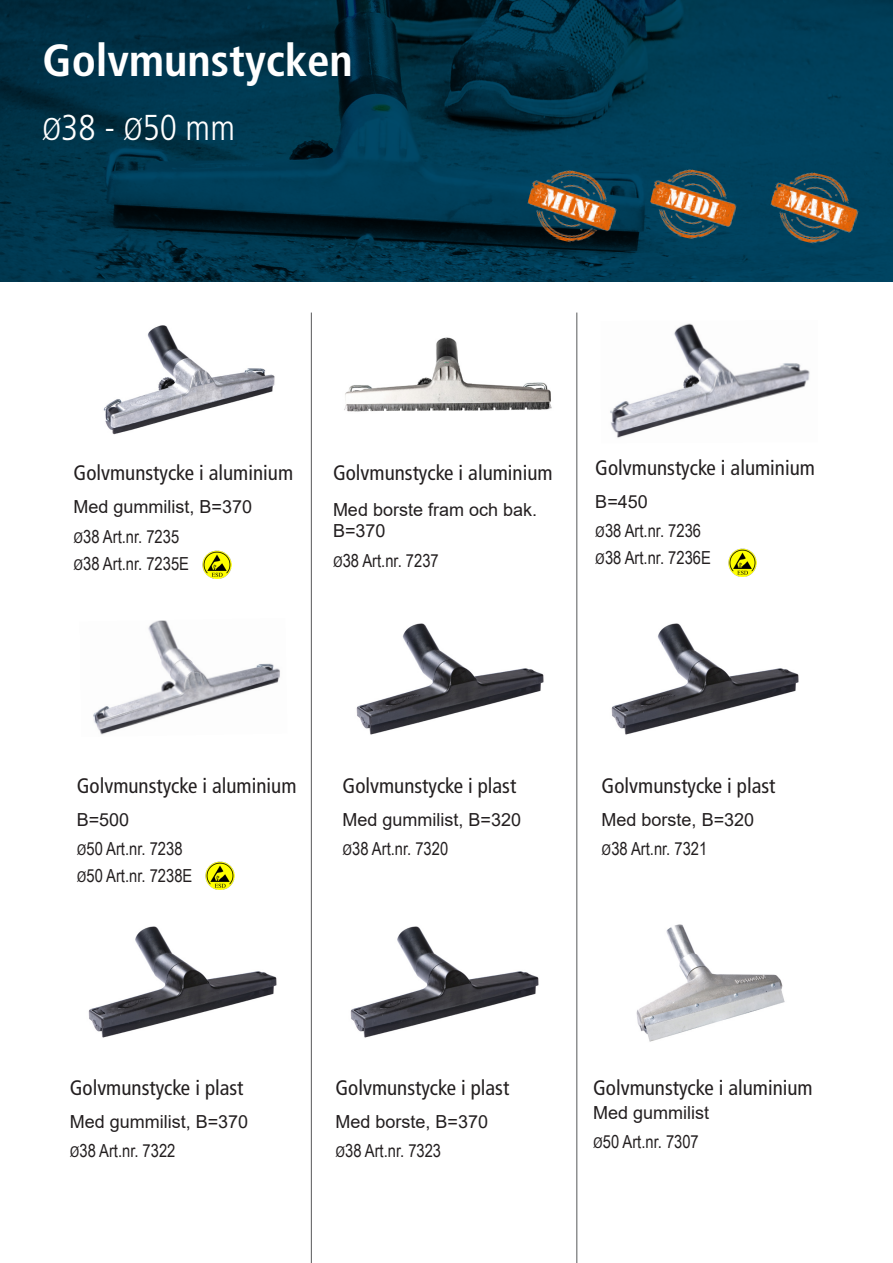
<style>
.page{position:relative;width:893px;height:1263px;background:#fff}
.page>*{position:absolute;margin:0;border:0;box-sizing:border-box;transform-origin:0 0}
.t1{font:700 condensed 45px "Frutiger LT Pro";color:#fff}
.t2{font:300 condensed 36px "Frutiger LT Pro";color:#fff}
.t3{font:condensed 21px "Frutiger LT Pro";color:#231f20}
.t4{font:18px "Arial Narrow";color:#231f20}
.t5{font:18px "Arial";color:#231f20}
.s1{font-size:31.5px}
.s2{font-family:"Frutiger LT Pro";font-weight:300;font-stretch:condensed;font-size:21px}
</style>
<div class="page">
<svg style="left:0;top:0;width:893px;height:281px;background:#00354b"></svg>
<img style="left:103px;top:325px;width:172px;height:110px">
<img style="left:344px;top:337px;width:208px;height:75px">
<img style="left:610px;top:323px;width:200px;height:115px">
<img style="left:93px;top:620px;width:187px;height:115px">
<img style="left:356px;top:623px;width:188px;height:112px">
<img style="left:88px;top:926px;width:189px;height:112px">
<img style="left:611px;top:623px;width:188px;height:112px">
<img style="left:350px;top:926px;width:189px;height:112px">
<img style="left:636px;top:924px;width:149px;height:118px">
<hr style="left:311px;top:313px;width:1px;height:950px;background:#57585a">
<hr style="left:577px;top:313px;width:1px;height:950px;background:#57585a">
<img style="left:521px;top:162px;width:102px;height:89px">
<img style="left:764px;top:164px;width:101px;height:88px">
<img style="left:645px;top:163px;width:97px;height:84px">
<img style="left:203px;top:550px;width:28px;height:29px">
<img style="left:206px;top:861px;width:29px;height:28px">
<img style="left:728px;top:548px;width:29px;height:29px">
<p class="t1" style="left:43px;top:34px;width:312px">Golvmunstycken</p>
<p class="t2" style="left:43px;top:107px;width:194px"><span class="s1">Ø</span>38 - <span class="s1">Ø</span>50 mm</p>
<p class="t3" style="left:73px;top:461px;width:221px">Golvmunstycke i aluminium</p>
<p class="t5" style="left:73px;top:495px;width:180px">Med gummilist, B=370</p>
<p class="t4" style="left:73px;top:523px;width:107px"><span class="s2">ø</span>38 Art.nr. 7235</p>
<p class="t4" style="left:73px;top:550px;width:117px"><span class="s2">ø</span>38 Art.nr. 7235E</p>
<p class="t3" style="left:333px;top:461px;width:221px">Golvmunstycke i aluminium</p>
<p class="t5" style="left:333px;top:498px;width:206px">Med borste fram och bak.</p>
<p class="t5" style="left:333px;top:519px;width:54px">B=370</p>
<p class="t4" style="left:333px;top:547px;width:107px"><span class="s2">ø</span>38 Art.nr. 7237</p>
<p class="t3" style="left:595px;top:455px;width:221px">Golvmunstycke i aluminium</p>
<p class="t5" style="left:595px;top:489px;width:54px">B=450</p>
<p class="t4" style="left:595px;top:517px;width:107px"><span class="s2">ø</span>38 Art.nr. 7236</p>
<p class="t4" style="left:595px;top:544px;width:117px"><span class="s2">ø</span>38 Art.nr. 7236E</p>
<p class="t3" style="left:77px;top:773px;width:221px">Golvmunstycke i aluminium</p>
<p class="t5" style="left:77px;top:807px;width:54px">B=500</p>
<p class="t4" style="left:77px;top:835px;width:107px"><span class="s2">ø</span>50 Art.nr. 7238</p>
<p class="t4" style="left:77px;top:862px;width:117px"><span class="s2">ø</span>50 Art.nr. 7238E</p>
<p class="t3" style="left:342px;top:773px;width:175px">Golvmunstycke i plast</p>
<p class="t5" style="left:342px;top:807px;width:180px">Med gummilist, B=320</p>
<p class="t4" style="left:342px;top:835px;width:107px"><span class="s2">ø</span>38 Art.nr. 7320</p>
<p class="t3" style="left:602px;top:773px;width:175px">Golvmunstycke i plast</p>
<p class="t5" style="left:602px;top:807px;width:154px">Med borste, B=320</p>
<p class="t4" style="left:602px;top:835px;width:107px"><span class="s2">ø</span>38 Art.nr. 7321</p>
<p class="t3" style="left:70px;top:1075px;width:175px">Golvmunstycke i plast</p>
<p class="t5" style="left:70px;top:1109px;width:180px">Med gummilist, B=370</p>
<p class="t4" style="left:70px;top:1137px;width:107px"><span class="s2">ø</span>38 Art.nr. 7322</p>
<p class="t3" style="left:335px;top:1075px;width:175px">Golvmunstycke i plast</p>
<p class="t5" style="left:335px;top:1109px;width:154px">Med borste, B=370</p>
<p class="t4" style="left:335px;top:1137px;width:107px"><span class="s2">ø</span>38 Art.nr. 7323</p>
<p class="t3" style="left:593px;top:1075px;width:221px">Golvmunstycke i aluminium</p>
<p class="t5" style="left:593px;top:1100px;width:118px">Med gummilist</p>
<p class="t4" style="left:593px;top:1128px;width:107px"><span class="s2">ø</span>50 Art.nr. 7307</p>
</div>
